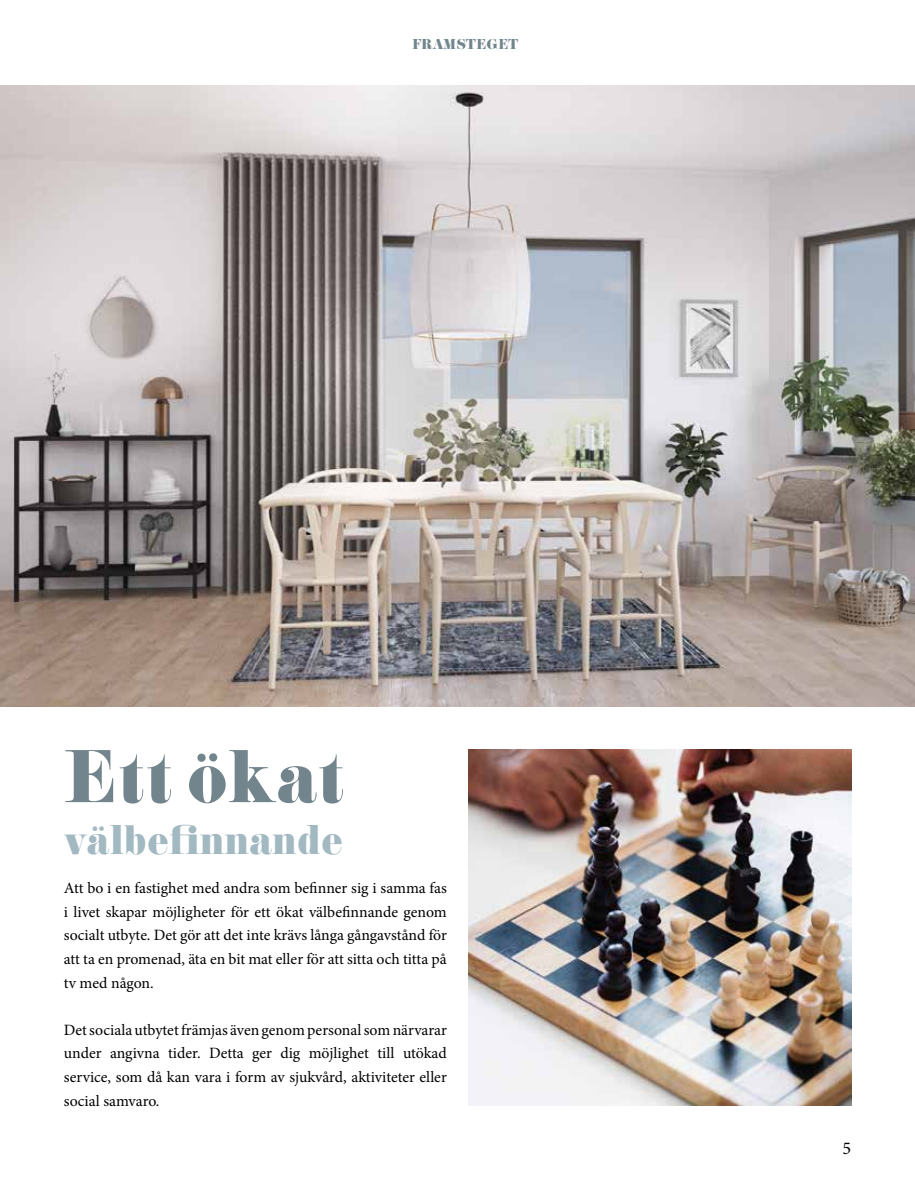
<style>
.page{position:relative;width:915px;height:1191px;background:#fff}
.page>*{position:absolute;margin:0;border:0;box-sizing:border-box;transform-origin:0 0}
.t1{font:78px "Didoni URWD";color:#72858c}
.t2{font:43.5px "Didoni URWD";color:#a2b9c2}
.t3{font:18px "Minion Pro";color:#000}
.t4{font:15.75px/23.7px "Minion Pro";letter-spacing:-.005em;color:#000;text-align:justify}
.t5{font:15px "Didoni URWD";color:#72858c}
</style>
<div class="page">
<img style="left:468px;top:749px;width:382px;height:357px">
<img style="left:0;top:85px;width:914px;height:621px">
<p class="t5" style="left:412px;top:35px;width:107px">FRAMSTEGET</p>
<h1 class="t1" style="left:64px;top:729px;width:282px">Ett ökat</h1>
<h2 class="t2" style="left:64px;top:814px;width:280px">välbefinnande</h2>
<p class="t4" style="left:64px;top:876px;width:384px">Att bo i en fastighet med andra som befinner sig i samma fas i livet skapar möjligheter för ett ökat välbefinnande genom socialt utbyte. Det gör att det inte krävs långa gångavstånd för att ta en promenad, äta en bit mat eller för att sitta och titta på tv med någon.</p>
<p class="t4" style="left:64px;top:1018px;width:384px">Det sociala utbytet främjas även genom personal som närvarar under angivna tider. Detta ger dig möjlighet till utökad service, som då kan vara i form av sjukvård, aktiviteter eller social samvaro.</p>
<p class="t3" style="left:842px;top:1136px;width:10px">5</p>
</div>
